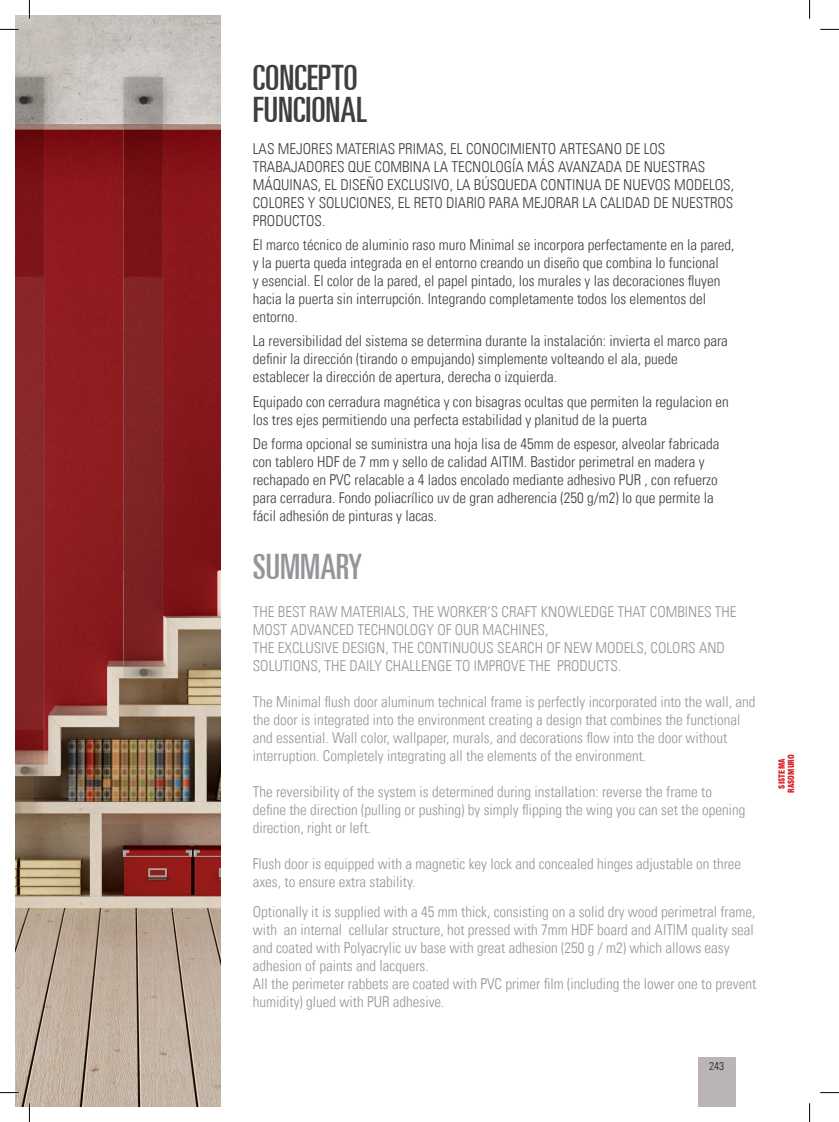
<style>
.page{position:relative;width:839px;height:1122px;background:#fff}
.page>*{position:absolute;margin:0;border:0;box-sizing:border-box;transform-origin:0 0}
.t1{font:ultra-condensed 35px/31.9px "Univers LT";color:#3e3e3f}
.t2{font:ultra-condensed 35px "Univers LT";color:#939598}
.t3{font:300 condensed 15px/18px "Univers LT";color:#3e3e3f}
.t4{font:300 condensed 15px/18px "Univers LT";color:#939598}
.t5{font:300 condensed 11.25px "Univers LT";color:#231f20}
.t6{font:900 condensed 8.38px/9.4px "Swiss 721 BT";letter-spacing:.02em;color:#d7171f;text-align:center;scale:.95 1}
</style>
<div class="page">
<div style="left:697px;top:1057px;width:37px;height:50px;background:#bab5b4"></div>
<img style="left:15px;top:15px;width:205px;height:1092px">
<svg style="left:0;top:29px;width:19px;height:1px"></svg>
<svg style="left:820px;top:29px;width:18px;height:1px"></svg>
<svg style="left:0;top:1092px;width:19px;height:1px"></svg>
<svg style="left:820px;top:1092px;width:18px;height:1px"></svg>
<svg style="left:29px;top:0;width:1px;height:19px"></svg>
<svg style="left:29px;top:1103px;width:1px;height:19px"></svg>
<svg style="left:809px;top:0;width:1px;height:19px"></svg>
<svg style="left:809px;top:1103px;width:1px;height:19px"></svg>
<h1 class="t1" style="left:253px;top:62px;width:116px">CONCEPTO<br>FUNCIONAL</h1>
<p class="t3" style="left:253px;top:140px;width:482px">LAS MEJORES MATERIAS PRIMAS, EL CONOCIMIENTO ARTESANO DE LOS TRABAJADORES QUE COMBINA LA TECNOLOGÍA MÁS AVANZADA DE NUESTRAS MÁQUINAS, EL DISEÑO EXCLUSIVO, LA BÚSQUEDA CONTINUA DE NUEVOS MODELOS, COLORES Y SOLUCIONES, EL RETO DIARIO PARA MEJORAR LA CALIDAD DE NUESTROS PRODUCTOS.</p>
<p class="t3" style="left:253px;top:236px;width:483px">El marco técnico de aluminio raso muro Minimal se incorpora perfectamente en la pared, y la puerta queda integrada en el entorno creando un diseño que combina lo funcional<br>y esencial. El color de la pared, el papel pintado, los murales y las decoraciones fluyen hacia la puerta sin interrupción. Integrando completamente todos los elementos del entorno.</p>
<p class="t3" style="left:253px;top:332px;width:476px">La reversibilidad del sistema se determina durante la instalación: invierta el marco para definir la dirección (tirando o empujando) simplemente volteando el ala, puede establecer la dirección de apertura, derecha o izquierda.</p>
<p class="t3" style="left:253px;top:392px;width:477px">Equipado con cerradura magnética y con bisagras ocultas que permiten la regulacion en los tres ejes permitiendo una perfecta estabilidad y planitud de la puerta</p>
<p class="t3" style="left:253px;top:435px;width:468px">De forma opcional se suministra una hoja lisa de 45mm de espesor, alveolar fabricada con tablero HDF de 7 mm y sello de calidad AITIM. Bastidor perimetral en madera y rechapado en PVC relacable a 4 lados encolado mediante adhesivo PUR , con refuerzo para cerradura. Fondo poliacrílico uv de gran adherencia (250 g/m2) lo que permite la fácil adhesión de pinturas y lacas.</p>
<h1 class="t2" style="left:253px;top:546px;width:111px">SUMMARY</h1>
<p class="t4" style="left:253px;top:602px;width:485px">THE BEST RAW MATERIALS, THE WORKER’S CRAFT KNOWLEDGE THAT COMBINES THE MOST ADVANCED TECHNOLOGY OF OUR MACHINES,<br>THE EXCLUSIVE DESIGN, THE CONTINUOUS SEARCH OF NEW MODELS, COLORS AND SOLUTIONS, THE DAILY CHALLENGE TO IMPROVE THE PRODUCTS.</p>
<p class="t4" style="left:253px;top:692px;width:504px">The Minimal flush door aluminum technical frame is perfectly incorporated into the wall, and the door is integrated into the environment creating a design that combines the functional and essential. Wall color, wallpaper, murals, and decorations flow into the door without interruption. Completely integrating all the elements of the environment.</p>
<p class="t4" style="left:253px;top:782px;width:494px">The reversibility of the system is determined during installation: reverse the frame to define the direction (pulling or pushing) by simply flipping the wing you can set the opening direction, right or left.</p>
<p class="t4" style="left:253px;top:854px;width:490px">Flush door is equipped with a magnetic key lock and concealed hinges adjustable on three axes, to ensure extra stability.</p>
<p class="t4" style="left:253px;top:903px;width:505px">Optionally it is supplied with a 45 mm thick, consisting on a solid dry wood perimetral frame, with an internal cellular structure, hot pressed with 7mm HDF board and AITIM quality seal and coated with Polyacrylic uv base with great adhesion (250 g / m2) which allows easy adhesion of paints and lacquers.<br>All the perimeter rabbets are coated with PVC primer film (including the lower one to prevent humidity) glued with PUR adhesive.</p>
<p class="t5" style="left:708px;top:1059px;width:16px">243</p>
<p class="t6" style="left:776px;top:793px;width:43px;rotate:-90deg">SISTEMA<br>RASOMURO</p>
</div>
